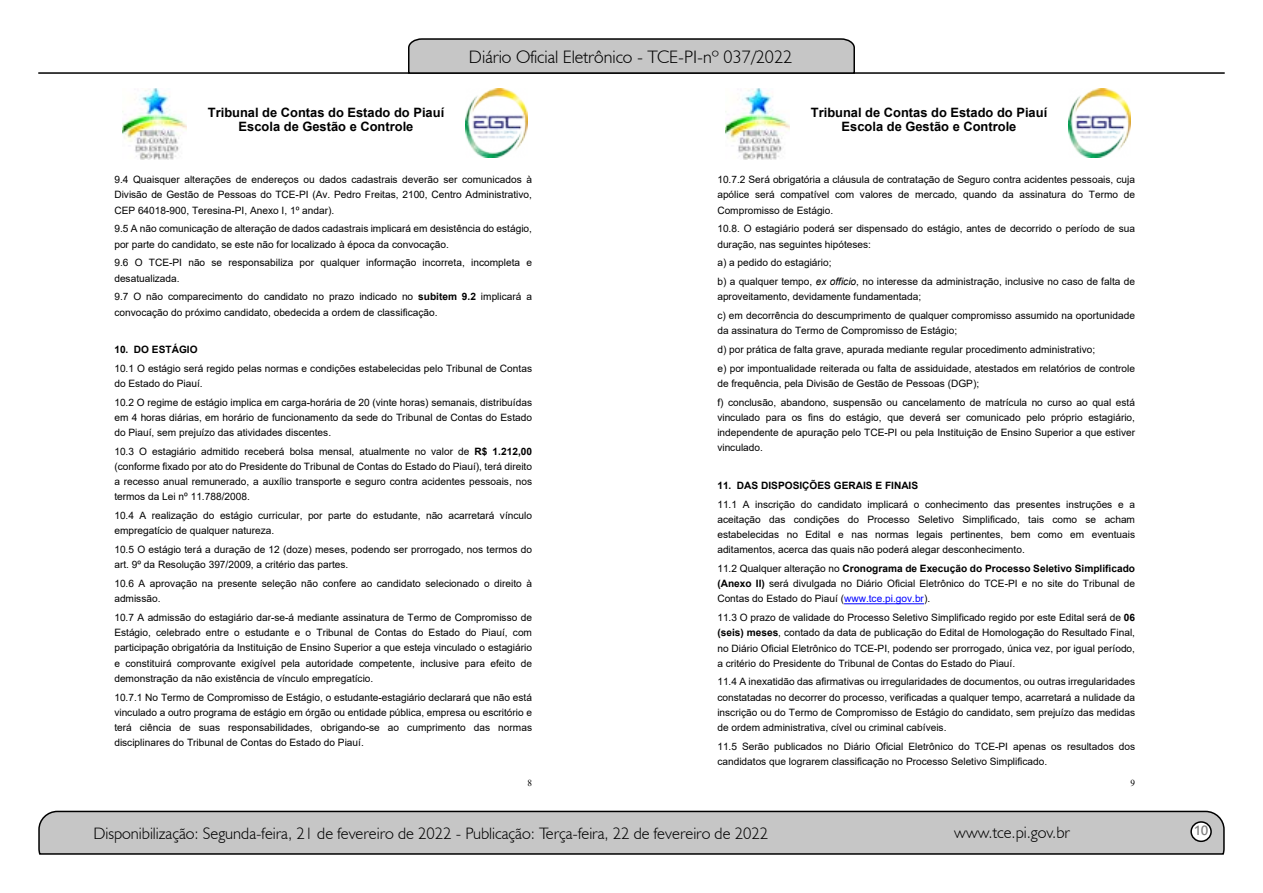
<style>
.page{position:relative;width:1263px;height:893px;background:#fff}
.page>*{position:absolute;margin:0;border:0;box-sizing:border-box;transform-origin:0 0}
.t1{font:300 18px "Humanist 521 BT";color:#000}
.t2{font:300 16.5px "Humanist 521 BT";color:#000}
.t3{font:15px "Estrangelo Edessa";color:#808080}
.t4{font:700 12.9px/14.9px "Arial";color:#000;text-align:center}
.t5{font:10.2px/15.1px "Arial";color:#000}
.t6{font:700 10.2px "Arial";color:#000}
.t7{font:9.15px "Times New Roman";color:#000}
.s1{font-weight:700}
.s2{font-style:italic}
.s3{color:#00f}
</style>
<div class="page">
<svg style="left:38px;top:810px;width:1187px;height:45px;background:#b9b9b9"></svg>
<div style="left:1191px;top:822px;width:20px;height:19px;background:#fff;border-radius:50%"></div>
<div style="left:1190px;top:821px;width:22px;height:21px;border:2px solid #000;border-radius:50%"></div>
<hr style="left:38px;top:72px;width:1187px;height:2px;background:#000">
<svg style="left:407px;top:38px;width:449px;height:36px;background:#b4b4b4"></svg>
<img style="left:123px;top:89px;width:63px;height:71px">
<img style="left:466px;top:89px;width:61px;height:69px">
<img style="left:725px;top:89px;width:64px;height:71px">
<img style="left:1069px;top:89px;width:61px;height:69px">
<hr style="left:844px;top:603px;width:80px;height:1px;background:#00f">
<p class="t4" style="left:208px;top:105px;width:238px">Tribunal de Contas do Estado do Piauí<br>Escola de Gestão e Controle</p>
<h1 class="t1" style="left:469px;top:46px;width:325px">Diário Oficial Eletrônico - TCE-PI-nº 037/2022</h1>
<p class="t4" style="left:811px;top:105px;width:238px">Tribunal de Contas do Estado do Piauí<br>Escola de Gestão e Controle</p>
<p class="t5" style="left:114px;top:172px;width:419px;text-align:justify">9.4 Quaisquer alterações de endereços ou dados cadastrais deverão ser comunicados à Divisão de Gestão de Pessoas do TCE-PI (Av. Pedro Freitas, 2100, Centro Administrativo, CEP 64018-900, Teresina-PI, Anexo I, 1º andar).</p>
<p class="t5" style="left:114px;top:221px;width:419px">9.5 A não comunicação de alteração de dados cadastrais implicará em desistência do estágio, por parte do candidato, se este não for localizado à época da convocação.</p>
<p class="t5" style="left:114px;top:255px;width:419px">9.6 O TCE-PI não se responsabiliza por qualquer informação incorreta, incompleta e desatualizada.</p>
<p class="t5" style="left:114px;top:289px;width:419px">9.7 O não comparecimento do candidato no prazo indicado no <span class="s1">subitem 9.2</span> implicará a convocação do próximo candidato, obedecida a ordem de classificação.</p>
<p class="t6" style="left:114px;top:342px;width:85px">10. DO ESTÁGIO</p>
<p class="t5" style="left:114px;top:361px;width:419px">10.1 O estágio será regido pelas normas e condições estabelecidas pelo Tribunal de Contas do Estado do Piauí.</p>
<p class="t5" style="left:114px;top:395px;width:419px;text-align:justify">10.2 O regime de estágio implica em carga-horária de 20 (vinte horas) semanais, distribuídas em 4 horas diárias, em horário de funcionamento da sede do Tribunal de Contas do Estado do Piauí, sem prejuízo das atividades discentes.</p>
<p class="t5" style="left:114px;top:444px;width:419px;text-align:justify">10.3 O estagiário admitido receberá bolsa mensal, atualmente no valor de <span class="s1">R$ 1.212,00 </span>(conforme fixado por ato do Presidente do Tribunal de Contas do Estado do Piauí), terá direito a recesso anual remunerado, a auxílio transporte e seguro contra acidentes pessoais, nos termos da Lei nº 11.788/2008.</p>
<p class="t5" style="left:114px;top:508px;width:419px">10.4 A realização do estágio curricular, por parte do estudante, não acarretará vínculo empregatício de qualquer natureza.</p>
<p class="t5" style="left:114px;top:542px;width:419px">10.5 O estágio terá a duração de 12 (doze) meses, podendo ser prorrogado, nos termos do art. 9º da Resolução 397/2009, a critério das partes.</p>
<p class="t5" style="left:114px;top:576px;width:419px">10.6 A aprovação na presente seleção não confere ao candidato selecionado o direito à admissão.</p>
<p class="t5" style="left:114px;top:610px;width:419px;text-align:justify">10.7 A admissão do estagiário dar-se-á mediante assinatura de Termo de Compromisso de Estágio, celebrado entre o estudante e o Tribunal de Contas do Estado do Piauí, com participação obrigatória da Instituição de Ensino Superior a que esteja vinculado o estagiário e constituirá comprovante exigível pela autoridade competente, inclusive para efeito de demonstração da não existência de vínculo empregatício.</p>
<p class="t5" style="left:114px;top:689px;width:419px;text-align:justify">10.7.1 No Termo de Compromisso de Estágio, o estudante-estagiário declarará que não está vinculado a outro programa de estágio em órgão ou entidade pública, empresa ou escritório e terá ciência de suas responsabilidades, obrigando-se ao cumprimento das normas disciplinares do Tribunal de Contas do Estado do Piauí.</p>
<p class="t7" style="left:527px;top:776px;width:6px">8</p>
<p class="t5" style="left:717px;top:172px;width:419px;text-align:justify">10.7.2 Será obrigatória a cláusula de contratação de Seguro contra acidentes pessoais, cuja apólice será compatível com valores de mercado, quando da assinatura do Termo de Compromisso de Estágio.</p>
<p class="t5" style="left:717px;top:221px;width:419px">10.8. O estagiário poderá ser dispensado do estágio, antes de decorrido o período de sua duração, nas seguintes hipóteses:</p>
<p class="t5" style="left:717px;top:253px;width:419px;line-height:18.8px">a) a pedido do estagiário;<br>b) a qualquer tempo, <span class="s2">ex officio</span>, no interesse da administração, inclusive no caso de falta de</p>
<p class="t5" style="left:717px;top:287px;width:419px;line-height:18.8px">aproveitamento, devidamente fundamentada;<br>c) em decorrência do descumprimento de qualquer compromisso assumido na oportunidade</p>
<p class="t5" style="left:717px;top:321px;width:419px;line-height:18.8px">da assinatura do Termo de Compromisso de Estágio;<br>d) por prática de falta grave, apurada mediante regular procedimento administrativo;<br>e) por impontualidade reiterada ou falta de assiduidade, atestados em relatórios de controle</p>
<p class="t5" style="left:717px;top:374px;width:419px;line-height:18.8px">de frequência, pela Divisão de Gestão de Pessoas (DGP);<br>f) conclusão, abandono, suspensão ou cancelamento de matrícula no curso ao qual está</p>
<p class="t5" style="left:717px;top:410px;width:419px;text-align:justify">vinculado para os fins do estágio, que deverá ser comunicado pelo próprio estagiário, independente de apuração pelo TCE-PI ou pela Instituição de Ensino Superior a que estiver vinculado.</p>
<p class="t6" style="left:717px;top:478px;width:202px">11. DAS DISPOSIÇÕES GERAIS E FINAIS</p>
<p class="t5" style="left:717px;top:497px;width:419px;text-align:justify">11.1 A inscrição do candidato implicará o conhecimento das presentes instruções e a aceitação das condições do Processo Seletivo Simplificado, tais como se acham estabelecidas no Edital e nas normas legais pertinentes, bem como em eventuais aditamentos, acerca das quais não poderá alegar desconhecimento.</p>
<p class="t5" style="left:717px;top:561px;width:419px;text-align:justify">11.2 Qualquer alteração no <span class="s1">Cronograma de Execução do Processo Seletivo Simplificado (Anexo II)</span> será divulgada no Diário Oficial Eletrônico do TCE-PI e no site do Tribunal de Contas do Estado do Piauí (<span class="s3">www.tce.pi.gov.br</span>).</p>
<p class="t5" style="left:717px;top:610px;width:419px;text-align:justify">11.3 O prazo de validade do Processo Seletivo Simplificado regido por este Edital será de <span class="s1">06 (seis) meses</span>, contado da data de publicação do Edital de Homologação do Resultado Final, no Diário Oficial Eletrônico do TCE-PI, podendo ser prorrogado, única vez, por igual período, a critério do Presidente do Tribunal de Contas do Estado do Piauí.</p>
<p class="t5" style="left:717px;top:674px;width:419px;text-align:justify">11.4 A inexatidão das afirmativas ou irregularidades de documentos, ou outras irregularidades constatadas no decorrer do processo, verificadas a qualquer tempo, acarretará a nulidade da inscrição ou do Termo de Compromisso de Estágio do candidato, sem prejuízo das medidas de ordem administrativa, cível ou criminal cabíveis.</p>
<p class="t5" style="left:717px;top:738px;width:419px">11.5 Serão publicados no Diário Oficial Eletrônico do TCE-PI apenas os resultados dos candidatos que lograrem classificação no Processo Seletivo Simplificado.</p>
<p class="t7" style="left:1130px;top:776px;width:6px">9</p>
<h2 class="t2" style="left:93px;top:823px;width:676px">Disponibilização: Segunda-feira, 21 de fevereiro de 2022 - Publicação: Terça-feira, 22 de fevereiro de 2022</h2>
<h2 class="t2" style="left:954px;top:822px;width:117px">www.tce.pi.gov.br</h2>
<h3 class="t3" style="left:1194px;top:823px;width:16px">10</h3>
</div>
